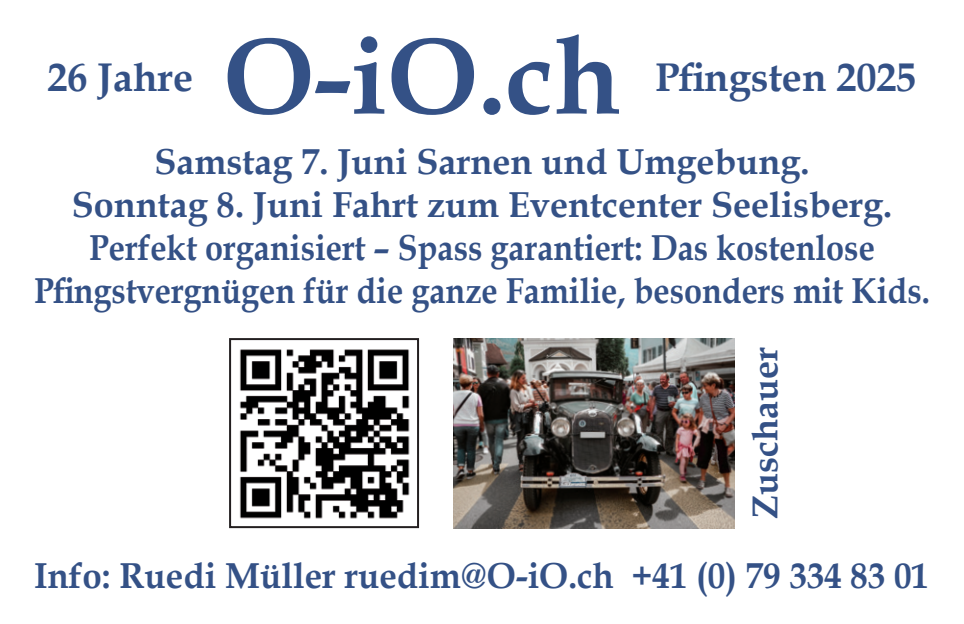
<style>
.page{position:relative;width:964px;height:624px;background:#fff}
.page>*{position:absolute;margin:0;border:0;box-sizing:border-box;transform-origin:0 0}
.t1{font:700 109.2px "Book Antiqua";color:#345186}
.t2{font:700 40px "Book Antiqua";color:#345186}
.t3{font:700 36px/43.2px "Book Antiqua";color:#345186;text-align:center}
</style>
<div class="page">
<img style="left:453px;top:338px;width:282px;height:190px">
<img style="left:239px;top:349px;width:171px;height:170px">
<div style="left:229px;top:338px;width:190px;height:190px;border:2px solid #231f20"></div>
<p class="t2" style="left:48px;top:54px;width:147px">26 Jahre</p>
<h1 class="t1" style="left:223px;top:13px;width:399px">O-iO.ch</h1>
<p class="t2" style="left:655px;top:54px;width:263px">Pfingsten 2025</p>
<p class="t3" style="left:34px;top:140px;width:897px">Samstag 7. Juni Sarnen und Umgebung.<br>Sonntag 8. Juni Fahrt zum Eventcenter Seelisberg.<br>Perfekt organisiert – Spass garantiert: Das kostenlose Pfingstvergnügen für die ganze Familie, besonders mit Kids.</p>
<p class="t3" style="left:744px;top:519px;width:173px;rotate:-90deg">Zuschauer</p>
<p class="t3" style="left:34px;top:554px;width:896px">Info: Ruedi Müller ruedim@O-iO.ch +41 (0) 79 334 83 01</p>
</div>
